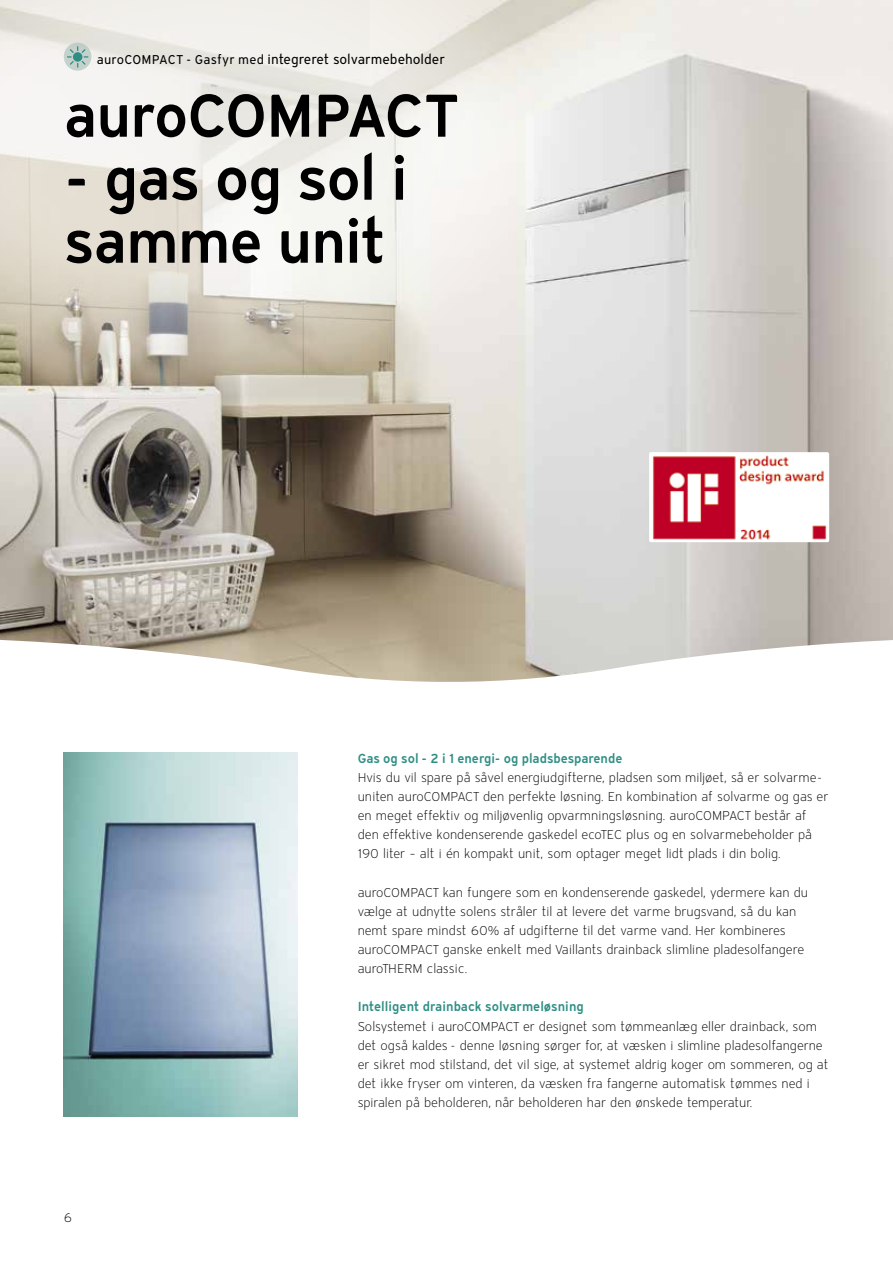
<style>
.page{position:relative;width:893px;height:1263px;background:#fff}
.page>*{position:absolute;margin:0;border:0;box-sizing:border-box;transform-origin:0 0}
.t1{font:600 60px/63px "Vaillant 13";letter-spacing:-.02em;color:#000}
.t2{font:13.5px "Vaillant 13";color:#000}
.t3{font:300 12.75px/19.2px "Vaillant 16";color:#000}
.t4{font:600 12.75px "Vaillant 13";color:#2e8e83}
.s1{font-size:12.75px}
</style>
<div class="page">
<img style="left:0;top:0;width:893px;height:639px">
<svg style="left:0;top:0;width:558px;height:407px"></svg>
<svg style="left:0;top:639px;width:893px;height:43px"></svg>
<svg style="left:64px;top:43px;width:27px;height:28px"></svg>
<svg style="left:67px;top:46px;width:21px;height:22px"></svg>
<div style="left:73px;top:52px;width:9px;height:10px;background:#2e8e83;border-radius:50%"></div>
<img style="left:649px;top:452px;width:180px;height:90px">
<img style="left:64px;top:753px;width:234px;height:363px">
<p class="t2" style="left:97px;top:50px;width:350px"><span class="s1">auroCOMPACT - Gasfyr med</span> integreret solvarmebeholder</p>
<h1 class="t1" style="left:64px;top:82px;width:394px">auroCOMPACT</h1>
<h1 class="t1" style="left:64px;top:145px;width:346px">- gas og sol i samme unit</h1>
<p class="t3" style="left:64px;top:1208px;width:10px">6</p>
<p class="t4" style="left:358px;top:750px;width:266px">Gas og sol - 2 i 1 energi- og pladsbesparende</p>
<p class="t3" style="left:358px;top:768px;width:472px">Hvis du vil spare på såvel energiudgifterne, pladsen som miljøet, så er solvarme&shy;uniten auroCOMPACT den perfekte løsning. En kombination af solvarme og gas er en meget effektiv og miljøvenlig opvarmningsløsning. auroCOMPACT består af den effektive kondenserende gaskedel ecoTEC plus og en solvarmebeholder på 190 liter – alt i én kompakt unit, som optager meget lidt plads i din bolig.</p>
<p class="t3" style="left:358px;top:882px;width:452px">auroCOMPACT kan fungere som en kondenserende gaskedel, ydermere kan du vælge at udnytte solens stråler til at levere det varme brugsvand, så du kan nemt spare mindst 60% af udgifterne til det varme vand. Her kombineres auroCOMPACT ganske enkelt med Vaillants drainback slimline pladesolfangere auroTHERM classic.</p>
<p class="t4" style="left:358px;top:998px;width:228px">Intelligent drainback solvarmeløsning</p>
<p class="t3" style="left:358px;top:1016px;width:472px">Solsystemet i auroCOMPACT er designet som tømmeanlæg eller drainback, som det også kaldes - denne løsning sørger for, at væsken i slimline pladesolfangerne er sikret mod stilstand, det vil sige, at systemet aldrig koger om sommeren, og at det ikke fryser om vinteren, da væsken fra fangerne automatisk tømmes ned i spiralen på beholderen, når beholderen har den ønskede temperatur.</p>
</div>
